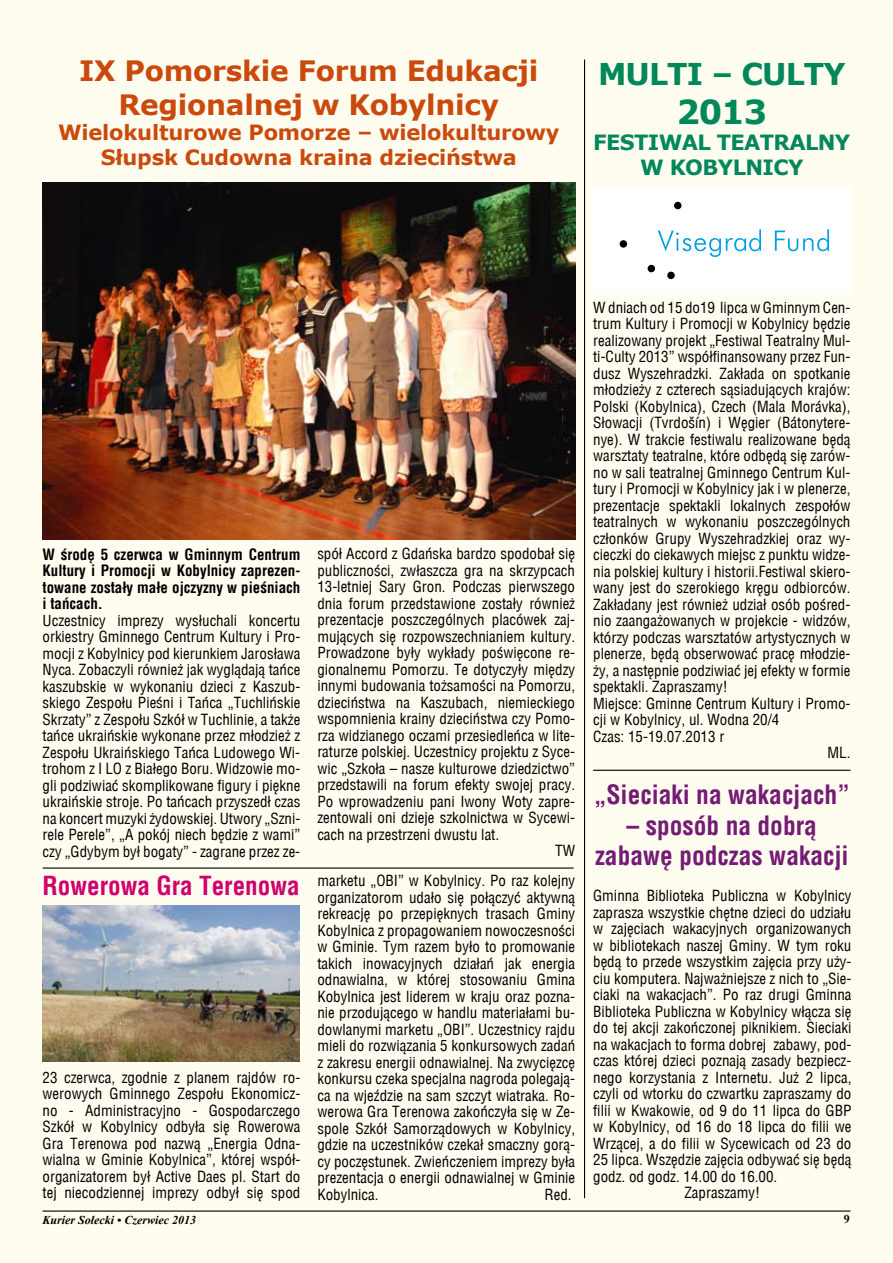
<style>
.page{position:relative;width:893px;height:1263px;background:#fffdef}
.page>*{position:absolute;margin:0;border:0;box-sizing:border-box;transform-origin:0 0}
.t1{font:700 33px "Verdana";color:#00875b}
.t2{font:700 30px "Verdana";letter-spacing:-.03em;color:#00875b}
.t3{font:700 28.05px/33.6px "Verdana";letter-spacing:-.01em;color:#ca4a0d;text-align:center}
.t4{font:700 25.5px/30.6px "Switzerland Condensed";color:#741b76;text-align:center}
.t5{font:700 25.2px "Switzerland Condensed";color:#d0006f}
.t6{font:700 21px/25.2px "Verdana";letter-spacing:-.01em;color:#ca4a0d;text-align:center}
.t7{font:700 21px/25.2px "Verdana";letter-spacing:-.03em;color:#00875b;text-align:center}
.t8{font:15px/16.5px "Switzerland Condensed";color:#000;text-align:justify}
.t9{font:700 15px/16.5px "Switzerland Condensed";color:#000;text-align:justify}
.t10{font:italic 700 12px "Times New Roman";color:#000}
.t11{font:700 12px "Times New Roman";color:#000}
</style>
<div class="page">
<img style="left:43px;top:183px;width:532px;height:356px">
<div style="left:593px;top:187px;width:257px;height:107px;background:#fff"></div>
<svg style="left:620px;top:202px;width:209px;height:77px"></svg>
<hr style="left:43px;top:867px;width:531px;height:2px;background:#000">
<hr style="left:593px;top:770px;width:257px;height:1px;background:#000">
<hr style="left:584px;top:60px;width:1px;height:1138px;background:#000">
<img style="left:43px;top:905px;width:257px;height:156px">
<hr style="left:43px;top:1210px;width:807px;height:1px;background:#000">
<h3 class="t3" style="left:79px;top:53px;width:461px">IX Pomorskie Forum Edukacji<br>Regionalnej w Kobylnicy</h3>
<h3 class="t6" style="left:58px;top:119px;width:503px">Wielokulturowe Pomorze – wielokulturowy<br>Słupsk Cudowna kraina dzieciństwa</h3>
<h2 class="t2" style="left:598px;top:55px;width:249px">MULTI – CULTY</h2>
<h1 class="t1" style="left:676px;top:91px;width:92px">2013</h1>
<h3 class="t7" style="left:593px;top:129px;width:259px">FESTIWAL TEATRALNY<br>W KOBYLNICY</h3>
<p class="t9" style="left:43px;top:546px;width:259px">W środę 5 czerwca w Gminnym Centrum Kultury i Promocji w Kobylnicy zaprezen&shy;towane zostały małe ojczyzny w pieśniach i tańcach.</p>
<p class="t8" style="left:43px;top:612px;width:259px">Uczestnicy imprezy wysłuchali koncertu orkiestry Gminnego Centrum Kultury i Pro&shy;mocji z Kobylnicy pod kierunkiem Jarosława Nyca. Zobaczyli również jak wyglądają tańce kaszubskie w wykonaniu dzieci z Kaszub&shy;skiego Zespołu Pieśni i Tańca „Tuchlińskie Skrzaty” z Zespołu Szkół w Tuchlinie, a także tańce ukraińskie wykonane przez młodzież z Zespołu Ukraińskiego Tańca Ludowego Wi&shy;trohom z I LO z Białego Boru. Widzowie mo&shy;gli podziwiać skomplikowane figury i piękne ukraińskie stroje. Po tańcach przyszedł czas na koncert muzyki żydowskiej. Utwory „Szni&shy;rele Perele”, „A pokój niech będzie z wami” czy „Gdybym był bogaty” - zagrane przez ze-</p>
<h3 class="t5" style="left:43px;top:871px;width:259px">Rowerowa Gra Terenowa</h3>
<p class="t8" style="left:43px;top:1069px;width:259px">23 czerwca, zgodnie z planem rajdów ro&shy;werowych Gminnego Zespołu Ekonomicz&shy;no - Administracyjno - Gospodarczego Szkół w Kobylnicy odbyła się Rowerowa Gra Terenowa pod nazwą „Energia Odna&shy;wialna w Gminie Kobylnica”, której współ&shy;organizatorem był Active Daes pl. Start do tej niecodziennej imprezy odbył się spod</p>
<p class="t8" style="left:317px;top:546px;width:259px">spół Accord z Gdańska bardzo spodobał się</p>
<p class="t8" style="left:317px;top:562px;width:259px">publiczności, zwłaszcza gra na skrzypcach</p>
<p class="t8" style="left:317px;top:579px;width:259px">13-letniej Sary Gron. Podczas pierwszego</p>
<p class="t8" style="left:317px;top:595px;width:259px">dnia forum przedstawione zostały również</p>
<p class="t8" style="left:317px;top:612px;width:259px">prezentacje poszczególnych placówek zaj-</p>
<p class="t8" style="left:317px;top:628px;width:259px">mujących się rozpowszechnianiem kultury.</p>
<p class="t8" style="left:317px;top:645px;width:259px">Prowadzone były wykłady poświęcone re-</p>
<p class="t8" style="left:317px;top:661px;width:259px">gionalnemu Pomorzu. Te dotyczyły między</p>
<p class="t8" style="left:317px;top:678px;width:259px">innymi budowania tożsamości na Pomorzu,</p>
<p class="t8" style="left:317px;top:694px;width:259px">dzieciństwa na Kaszubach, niemieckiego</p>
<p class="t8" style="left:317px;top:711px;width:259px">wspomnienia krainy dzieciństwa czy Pomo-</p>
<p class="t8" style="left:317px;top:727px;width:259px">rza widzianego oczami przesiedleńca w lite-</p>
<p class="t8" style="left:317px;top:744px;width:259px">raturze polskiej. Uczestnicy projektu z Syce-</p>
<p class="t8" style="left:317px;top:760px;width:259px">wic „Szkoła – nasze kulturowe dziedzictwo”</p>
<p class="t8" style="left:317px;top:777px;width:259px">przedstawili na forum efekty swojej pracy.</p>
<p class="t8" style="left:317px;top:793px;width:259px">Po wprowadzeniu pani Iwony Woty zapre-</p>
<p class="t8" style="left:317px;top:810px;width:259px">zentowali oni dzieje szkolnictwa w Sycewi-</p>
<p class="t8" style="left:317px;top:826px;width:183px">cach na przestrzeni dwustu lat.</p>
<p class="t8" style="left:555px;top:843px;width:21px">TW</p>
<p class="t8" style="left:317px;top:872px;width:259px">marketu „OBI” w Kobylnicy. Po raz kolejny organizatorom udało się połączyć aktywną rekreację po przepięknych trasach Gminy Kobylnica z propagowaniem nowoczesności w Gminie. Tym razem było to promowanie takich inowacyjnych działań jak energia odnawialna, w której stosowaniu Gmina Kobylnica jest liderem w kraju oraz pozna&shy;nie przodującego w handlu materiałami bu&shy;dowlanymi marketu „OBI”. Uczestnicy rajdu mieli do rozwiązania 5 konkursowych zadań z zakresu energii odnawialnej. Na zwycięzcę konkursu czeka specjalna nagroda polegają&shy;ca na wjeździe na sam szczyt wiatraka. Ro&shy;werowa Gra Terenowa zakończyła się w Ze&shy;spole Szkół Samorządowych w Kobylnicy, gdzie na uczestników czekał smaczny gorą&shy;cy poczęstunek. Zwieńczeniem imprezy była prezentacja o energii odnawialnej w Gminie Kobylnica.</p>
<p class="t8" style="left:545px;top:1186px;width:29px">Red.</p>
<p class="t8" style="left:593px;top:299px;width:259px">W dniach od 15 do19 lipca w Gminnym Cen-</p>
<p class="t8" style="left:593px;top:315px;width:259px">trum Kultury i Promocji w Kobylnicy będzie</p>
<p class="t8" style="left:593px;top:332px;width:259px">realizowany projekt „Festiwal Teatralny Mul-</p>
<p class="t8" style="left:593px;top:348px;width:259px">ti-Culty 2013” współfinansowany przez Fun-</p>
<p class="t8" style="left:593px;top:365px;width:259px">dusz Wyszehradzki. Zakłada on spotkanie</p>
<p class="t8" style="left:593px;top:381px;width:259px">młodzieży z czterech sąsiadujących krajów:</p>
<p class="t8" style="left:593px;top:398px;width:259px">Polski (Kobylnica), Czech (Mala Morávka),</p>
<p class="t8" style="left:593px;top:414px;width:259px">Słowacji (Tvrdošín) i Węgier (Bátonytere-</p>
<p class="t8" style="left:593px;top:431px;width:259px">nye). W trakcie festiwalu realizowane będą</p>
<p class="t8" style="left:593px;top:447px;width:259px">warsztaty teatralne, które odbędą się zarów-</p>
<p class="t8" style="left:593px;top:464px;width:259px">no w sali teatralnej Gminnego Centrum Kul-</p>
<p class="t8" style="left:593px;top:480px;width:259px">tury i Promocji w Kobylnicy jak i w plenerze,</p>
<p class="t8" style="left:593px;top:497px;width:259px">prezentacje spektakli lokalnych zespołów</p>
<p class="t8" style="left:593px;top:513px;width:259px">teatralnych w wykonaniu poszczególnych</p>
<p class="t8" style="left:593px;top:530px;width:259px">członków Grupy Wyszehradzkiej oraz wy-</p>
<p class="t8" style="left:593px;top:546px;width:259px">cieczki do ciekawych miejsc z punktu widze-</p>
<p class="t8" style="left:593px;top:563px;width:259px">nia polskiej kultury i historii.Festiwal skiero-</p>
<p class="t8" style="left:593px;top:579px;width:259px">wany jest do szerokiego kręgu odbiorców.</p>
<p class="t8" style="left:593px;top:596px;width:259px">Zakładany jest również udział osób pośred-</p>
<p class="t8" style="left:593px;top:612px;width:259px">nio zaangażowanych w projekcie - widzów,</p>
<p class="t8" style="left:593px;top:629px;width:259px">którzy podczas warsztatów artystycznych w</p>
<p class="t8" style="left:593px;top:645px;width:259px">plenerze, będą obserwować pracę młodzie-</p>
<p class="t8" style="left:593px;top:662px;width:259px">ży, a następnie podziwiać jej efekty w formie</p>
<p class="t8" style="left:593px;top:678px;width:136px">spektakli. Zapraszamy!</p>
<p class="t8" style="left:593px;top:695px;width:259px">Miejsce: Gminne Centrum Kultury i Promo-</p>
<p class="t8" style="left:593px;top:711px;width:188px">cji w Kobylnicy, ul. Wodna 20/4</p>
<p class="t8" style="left:593px;top:728px;width:133px">Czas: 15-19.07.2013 r</p>
<p class="t8" style="left:827px;top:744px;width:24px">ML.</p>
<h3 class="t4" style="left:594px;top:779px;width:258px">„Sieciaki na wakacjach”</h3>
<h3 class="t4" style="left:595px;top:810px;width:255px">– sposób na dobrą zabawę podczas wakacji</h3>
<p class="t8" style="left:593px;top:887px;width:260px">Gminna Biblioteka Publiczna w Kobylnicy</p>
<p class="t8" style="left:593px;top:904px;width:260px">zaprasza wszystkie chętne dzieci do udziału</p>
<p class="t8" style="left:593px;top:920px;width:260px">w zajęciach wakacyjnych organizowanych</p>
<p class="t8" style="left:593px;top:937px;width:260px">w bibliotekach naszej Gminy. W tym roku</p>
<p class="t8" style="left:593px;top:953px;width:260px">będą to przede wszystkim zajęcia przy uży-</p>
<p class="t8" style="left:593px;top:970px;width:260px">ciu komputera. Najważniejsze z nich to „Sie-</p>
<p class="t8" style="left:593px;top:986px;width:260px">ciaki na wakacjach”. Po raz drugi Gminna</p>
<p class="t8" style="left:593px;top:1003px;width:260px">Biblioteka Publiczna w Kobylnicy włącza się</p>
<p class="t8" style="left:593px;top:1019px;width:260px">do tej akcji zakończonej piknikiem. Sieciaki</p>
<p class="t8" style="left:593px;top:1036px;width:260px">na wakacjach to forma dobrej zabawy, pod-</p>
<p class="t8" style="left:593px;top:1052px;width:260px">czas której dzieci poznają zasady bezpiecz-</p>
<p class="t8" style="left:593px;top:1069px;width:260px">nego korzystania z Internetu. Już 2 lipca,</p>
<p class="t8" style="left:593px;top:1085px;width:260px">czyli od wtorku do czwartku zapraszamy do</p>
<p class="t8" style="left:593px;top:1102px;width:260px">filii w Kwakowie, od 9 do 11 lipca do GBP</p>
<p class="t8" style="left:593px;top:1118px;width:260px">w Kobylnicy, od 16 do 18 lipca do filii we</p>
<p class="t8" style="left:593px;top:1135px;width:260px">Wrzącej, a do filii w Sycewicach od 23 do</p>
<p class="t8" style="left:593px;top:1151px;width:260px">25 lipca. Wszędzie zajęcia odbywać się będą</p>
<p class="t8" style="left:593px;top:1168px;width:186px">godz. od godz. 14.00 do 16.00.</p>
<p class="t8" style="left:684px;top:1184px;width:77px">Zapraszamy!</p>
<p class="t10" style="left:43px;top:1212px;width:155px">Kurier Sołecki • Czerwiec 2013</p>
<p class="t11" style="left:844px;top:1211px;width:7px">9</p>
</div>
